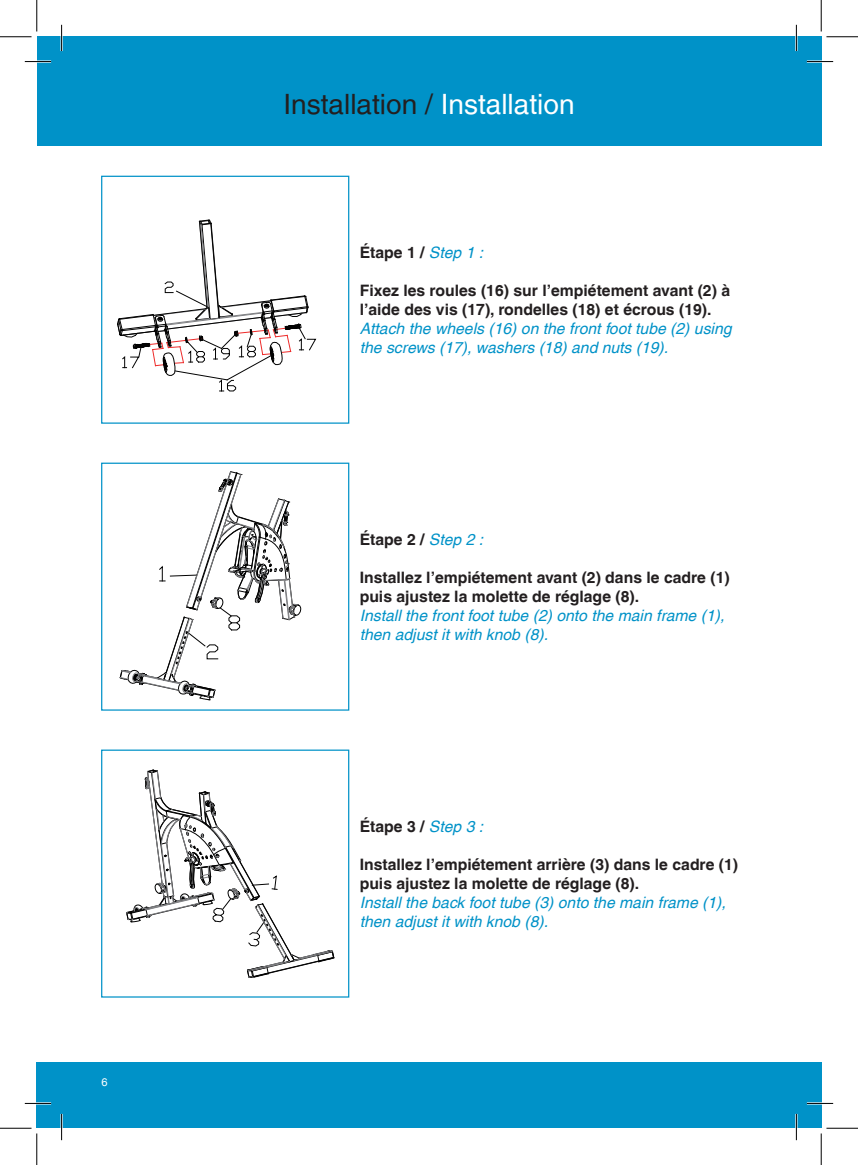
<style>
.page{position:relative;width:858px;height:1165px;background:#fff}
.page>*{position:absolute;margin:0;border:0;box-sizing:border-box;transform-origin:0 0}
.t1{font:28px "Helvetica LT";color:#231f20}
.t2{font:700 15.75px/18.9px "Helvetica LT";color:#231f20}
.t3{font:italic 15.75px/18.9px "Helvetica LT";color:#0092c8}
.t4{font:11.03px "Helvetica LT";color:#fff}
.s1{color:#fff}
.s2{font-weight:400;font-style:italic;color:#0092c8}
</style>
<div class="page">
<div style="left:37px;top:1062px;width:784px;height:66px;background:#0092c8"></div>
<div style="left:796px;top:37px;width:25px;height:109px;background:#0092c8"></div>
<div style="left:37px;top:37px;width:759px;height:109px;background:#0092c8"></div>
<svg style="left:117px;top:219px;width:199px;height:173px"></svg>
<div style="left:101px;top:176px;width:248px;height:248px;border:1px solid #0092c8"></div>
<svg style="left:119px;top:471px;width:182px;height:230px"></svg>
<div style="left:101px;top:463px;width:248px;height:248px;border:1px solid #0092c8"></div>
<svg style="left:126px;top:769px;width:208px;height:209px"></svg>
<div style="left:101px;top:749px;width:248px;height:248px;border:1px solid #0092c8"></div>
<hr style="left:25px;top:60px;width:26px;height:3px;background:#fff">
<hr style="left:806px;top:60px;width:26px;height:3px;background:#fff">
<hr style="left:25px;top:1102px;width:26px;height:2px;background:#fff">
<hr style="left:806px;top:1102px;width:26px;height:2px;background:#fff">
<hr style="left:60px;top:25px;width:3px;height:26px;background:#fff">
<hr style="left:60px;top:1114px;width:3px;height:26px;background:#fff">
<hr style="left:795px;top:25px;width:2px;height:26px;background:#fff">
<hr style="left:795px;top:1114px;width:2px;height:26px;background:#fff">
<svg style="left:25px;top:61px;width:26px;height:1px"></svg>
<svg style="left:806px;top:61px;width:26px;height:1px"></svg>
<svg style="left:25px;top:1103px;width:26px;height:1px"></svg>
<svg style="left:806px;top:1103px;width:26px;height:1px"></svg>
<svg style="left:61px;top:25px;width:1px;height:26px"></svg>
<svg style="left:61px;top:1114px;width:1px;height:26px"></svg>
<svg style="left:795px;top:25px;width:1px;height:26px"></svg>
<svg style="left:795px;top:1114px;width:1px;height:26px"></svg>
<hr style="left:0;top:36px;width:32px;height:1px;background:#000">
<hr style="left:826px;top:36px;width:31px;height:1px;background:#000">
<hr style="left:0;top:1128px;width:32px;height:1px;background:#000">
<hr style="left:826px;top:1128px;width:31px;height:1px;background:#000">
<hr style="left:36px;top:0;width:1px;height:32px;background:#000">
<hr style="left:36px;top:1133px;width:1px;height:32px;background:#000">
<hr style="left:820px;top:0;width:1px;height:32px;background:#000">
<hr style="left:820px;top:1133px;width:1px;height:32px;background:#000">
<p class="t4" style="left:101px;top:1075px;width:8px">6</p>
<h1 class="t1" style="left:283px;top:88px;width:293px">Installation / <span class="s1">Installation</span></h1>
<p class="t2" style="left:359px;top:243px;width:125px">Étape 1 / <span class="s2">Step 1 :</span></p>
<p class="t2" style="left:359px;top:281px;width:372px">Fixez les roules (16) sur l’empiétement avant (2) à l’aide des vis (17), rondelles (18) et écrous (19).</p>
<p class="t3" style="left:359px;top:319px;width:373px">Attach the wheels (16) on the front foot tube (2) using the screws (17), washers (18) and nuts (19).</p>
<p class="t2" style="left:359px;top:530px;width:125px">Étape 2 / <span class="s2">Step 2 :</span></p>
<p class="t2" style="left:359px;top:568px;width:371px">Installez l’empiétement avant (2) dans le cadre (1) puis ajustez la molette de réglage (8).</p>
<p class="t3" style="left:359px;top:606px;width:366px">Install the front foot tube (2) onto the main frame (1), then adjust it with knob (8).</p>
<p class="t2" style="left:359px;top:817px;width:125px">Étape 3 / <span class="s2">Step 3 :</span></p>
<p class="t2" style="left:359px;top:854px;width:380px">Installez l’empiétement arrière (3) dans le cadre (1) puis ajustez la molette de réglage (8).</p>
<p class="t3" style="left:359px;top:892px;width:367px">Install the back foot tube (3) onto the main frame (1), then adjust it with knob (8).</p>
</div>
